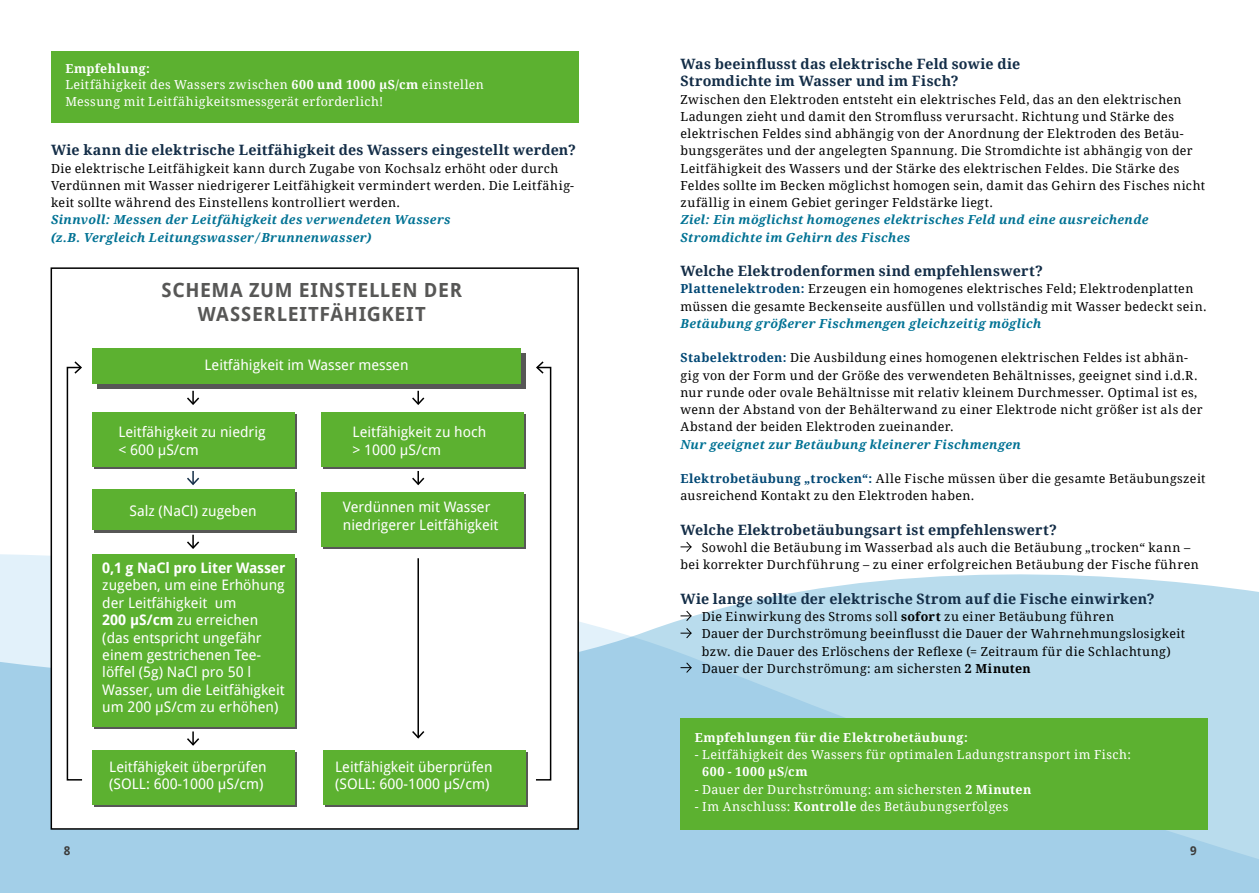
<style>
.page{position:relative;width:1259px;height:893px;background:#fff}
.page>*{position:absolute;margin:0;border:0;box-sizing:border-box;transform-origin:0 0}
.t1{font:700 19.5px/23.4px "Droid Sans";letter-spacing:.035em;color:#575756;text-align:center}
.t2{font:14.4px/17.4px "Droid Sans";color:#fff}
.t3{font:700 14.4px "Droid Sans";letter-spacing:-.01em;color:#fff}
.t4{font:700 14.25px/17.2px "Droid Serif";letter-spacing:.01em;color:#132d47}
.t5{font:12.45px/17.2px "Droid Serif";letter-spacing:.03em;color:#000}
.t6{font:italic 700 12.45px/17.2px "Droid Serif";letter-spacing:.03em;color:#007294}
.t7{font:12.45px/16.5px "Droid Serif";letter-spacing:.035em;color:#fff}
.t8{font:700 12.45px "Droid Serif";letter-spacing:.03em;color:#fff}
.t9{font:700 12.45px "Droid Serif";letter-spacing:.05em;color:#fff}
.t10{font:700 12px "Droid Sans";color:#3c3c3b}
.s1{font-weight:700}
.s2{font-weight:700;color:#004774}
</style>
<div class="page">
<svg style="left:0;top:573px;width:1259px;height:320px;background:#b2d7eb"></svg>
<div style="left:51px;top:51px;width:527px;height:71px;background:#5cb130"></div>
<div style="left:680px;top:718px;width:528px;height:112px;background:#5cb130"></div>
<div style="left:51px;top:268px;width:527px;height:561px;background:#fff"></div>
<div style="left:51px;top:267px;width:528px;height:563px;border:2px solid #000"></div>
<svg style="left:324px;top:414px;width:202px;height:55px"></svg>
<div style="left:324px;top:494px;width:202px;height:55px;background:linear-gradient(to bottom,#575756,#575756)"></div>
<div style="left:321px;top:412px;width:202px;height:54px;background:#5cb130"></div>
<div style="left:321px;top:492px;width:202px;height:55px;background:#5cb130"></div>
<div style="left:97px;top:353px;width:429px;height:36px;background:#575756"></div>
<div style="left:94px;top:414px;width:202px;height:55px;background:linear-gradient(to right,#5cb130,#5cb130)"></div>
<div style="left:94px;top:752px;width:202px;height:55px;background:linear-gradient(to bottom,#5cb130,#5cb130)"></div>
<div style="left:326px;top:752px;width:202px;height:55px;background:#575756"></div>
<svg style="left:94px;top:492px;width:202px;height:40px"></svg>
<div style="left:94px;top:558px;width:202px;height:171px;background:linear-gradient(to right,#5cb130,#5cb130)"></div>
<div style="left:92px;top:349px;width:429px;height:35px;background:#5cb130"></div>
<div style="left:92px;top:412px;width:202px;height:54px;background:#5cb130"></div>
<div style="left:92px;top:750px;width:202px;height:55px;background:#5cb130"></div>
<div style="left:324px;top:750px;width:202px;height:55px;background:#5cb130"></div>
<div style="left:92px;top:490px;width:202px;height:40px;background:#5cb130"></div>
<div style="left:92px;top:554px;width:202px;height:172px;background:#5cb130"></div>
<svg style="left:187px;top:391px;width:13px;height:14px"></svg>
<svg style="left:187px;top:471px;width:13px;height:15px"></svg>
<svg style="left:187px;top:535px;width:13px;height:14px"></svg>
<svg style="left:187px;top:731px;width:13px;height:15px"></svg>
<svg style="left:412px;top:391px;width:13px;height:14px"></svg>
<svg style="left:412px;top:471px;width:13px;height:15px"></svg>
<hr style="left:417px;top:558px;width:2px;height:179px;background:#000">
<svg style="left:412px;top:729px;width:13px;height:10px"></svg>
<svg style="left:536px;top:361px;width:16px;height:420px"></svg>
<svg style="left:66px;top:361px;width:17px;height:420px"></svg>
<svg style="left:680px;top:542px;width:12px;height:10px"></svg>
<svg style="left:680px;top:610px;width:12px;height:29px"></svg>
<svg style="left:680px;top:661px;width:12px;height:13px"></svg>
<p class="t7" style="left:65px;top:60px;width:420px"><span class="s1">Empfehlung:<br></span>Leitfähigkeit des Wassers zwischen <span class="s1">600 und 1000 μS/cm</span> einstellen<br>Messung mit Leitfähigkeitsmessgerät erforderlich!</p>
<p class="t4" style="left:51px;top:141px;width:526px">Wie kann die elektrische Leitfähigkeit des Wassers eingestellt werden?</p>
<p class="t5" style="left:51px;top:159px;width:524px">Die elektrische Leitfähigkeit kann durch Zugabe von Kochsalz erhöht oder durch<br>Verdünnen mit Wasser niedrigerer Leitfähigkeit vermindert werden. Die Leitfähig&shy;keit sollte während des Einstellens kontrolliert werden.</p>
<p class="t6" style="left:51px;top:211px;width:401px">Sinnvoll: Messen der Leitfähigkeit des verwendeten Wassers (z.B. Vergleich Leitungswasser /Brunnenwasser)</p>
<h1 class="t1" style="left:162px;top:278px;width:302px">SCHEMA ZUM EINSTELLEN DER<br>WASSERLEITFÄHIGKEIT</h1>
<p class="t2" style="left:204px;top:356px;width:206px">Leitfähigkeit im Wasser messen</p>
<p class="t2" style="left:118px;top:423px;width:149px">Leitfähigkeit zu niedrig &lt; 600 µS/cm</p>
<p class="t2" style="left:129px;top:501px;width:129px">Salz (NaCl) zugeben</p>
<p class="t3" style="left:102px;top:558px;width:185px">0,1 g NaCl pro Liter Wasser</p>
<p class="t2" style="left:102px;top:576px;width:184px">zugeben, um eine Erhöhung der Leitfähigkeit um<br><span class="s1">200 μS/cm</span> zu erreichen (das entspricht ungefähr einem gestrichenen Tee&shy;löffel (5g) NaCl pro 50 l<br>Wasser, um die Leitfähigkeit um 200 µS/cm zu erhöhen)</p>
<p class="t2" style="left:352px;top:423px;width:135px">Leitfähigkeit zu hoch &gt; 1000 µS/cm</p>
<p class="t2" style="left:343px;top:498px;width:157px">Verdünnen mit Wasser niedrigerer Leitfähigkeit</p>
<p class="t2" style="left:109px;top:758px;width:159px">Leitfähigkeit überprüfen (SOLL: 600-1000 µS/cm)</p>
<p class="t2" style="left:335px;top:758px;width:159px">Leitfähigkeit überprüfen (SOLL: 600-1000 µS/cm)</p>
<p class="t4" style="left:680px;top:55px;width:341px">Was beeinflusst das elektrische Feld sowie die<br>Stromdichte im Wasser und im Fisch?</p>
<p class="t5" style="left:680px;top:90px;width:526px">Zwischen den Elektroden entsteht ein elektrisches Feld, das an den elektrischen Ladungen zieht und damit den Stromfluss verursacht. Richtung und Stärke des elektrischen Feldes sind abhängig von der Anordnung der Elektroden des Betäu&shy;bungsgerätes und der angelegten Spannung. Die Stromdichte ist abhängig von der Leitfähigkeit des Wassers und der Stärke des elektrischen Feldes. Die Stärke des Feldes sollte im Becken möglichst homogen sein, damit das Gehirn des Fisches nicht zufällig in einem Gebiet geringer Feldstärke liegt.</p>
<p class="t6" style="left:680px;top:211px;width:469px">Ziel: Ein möglichst homogenes elektrisches Feld und eine ausreichende<br>Stromdichte im Gehirn des Fisches</p>
<p class="t4" style="left:680px;top:262px;width:364px">Welche Elektrodenformen sind empfehlenswert?</p>
<p class="t5" style="left:680px;top:280px;width:527px"><span class="s2">Plattenelektroden:</span> Erzeugen ein homogenes elektrisches Feld; Elektrodenplatten müssen die gesamte Beckenseite ausfüllen und vollständig mit Wasser bedeckt sein.</p>
<p class="t6" style="left:680px;top:314px;width:362px">Betäubung größerer Fischmengen gleichzeitig möglich</p>
<p class="t5" style="left:680px;top:349px;width:523px"><span class="s2">Stabelektroden:</span> Die Ausbildung eines homogenen elektrischen Feldes ist abhän&shy;gig von der Form und der Größe des verwendeten Behältnisses, geeignet sind i.d.R. nur runde oder ovale Behältnisse mit relativ kleinem Durchmesser. Optimal ist es, wenn der Abstand von der Behälterwand zu einer Elektrode nicht größer ist als der Abstand der beiden Elektroden zueinander.</p>
<p class="t6" style="left:680px;top:435px;width:342px">Nur geeignet zur Betäubung kleinerer Fischmengen</p>
<p class="t5" style="left:680px;top:470px;width:526px"><span class="s2">Elektrobetäubung „trocken“:</span> Alle Fische müssen über die gesamte Betäubungszeit ausreichend Kontakt zu den Elektroden haben.</p>
<p class="t4" style="left:680px;top:521px;width:378px">Welche Elektrobetäubungsart ist empfehlenswert?</p>
<p class="t5" style="left:680px;top:539px;width:520px;text-indent:21px">Sowohl die Betäubung im Wasserbad als auch die Betäubung „trocken“ kann – bei korrekter Durchführung – zu einer erfolgreichen Betäubung der Fische führen</p>
<p class="t4" style="left:680px;top:590px;width:475px">Wie lange sollte der elektrische Strom auf die Fische einwirken?</p>
<p class="t5" style="left:702px;top:608px;width:485px">Die Einwirkung des Stroms soll <span class="s1">sofort</span> zu einer Betäubung führen<br>Dauer der Durchströmung beeinflusst die Dauer der Wahrnehmungslosigkeit bzw. die Dauer des Erlöschens der Reflexe (= Zeitraum für die Schlachtung)<br>Dauer der Durchströmung: am sichersten <span class="s1">2 Minuten</span></p>
<p class="t8" style="left:695px;top:729px;width:274px">Empfehlungen für die Elektrobetäubung:</p>
<p class="t7" style="left:695px;top:746px;width:438px">- Leitfähigkeit des Wassers für optimalen Ladungstransport im Fisch:</p>
<p class="t9" style="left:702px;top:763px;width:107px">600 - 1000 µS/cm</p>
<p class="t7" style="left:695px;top:780px;width:338px">- Dauer der Durchströmung: am sichersten <span class="s1">2 Minuten</span></p>
<p class="t7" style="left:695px;top:798px;width:315px">- Im Anschluss: <span class="s1">Kontrolle</span> des Betäubungserfolges</p>
<p class="t10" style="left:64px;top:842px;width:8px">8</p>
<p class="t10" style="left:1190px;top:842px;width:8px">9</p>
</div>
